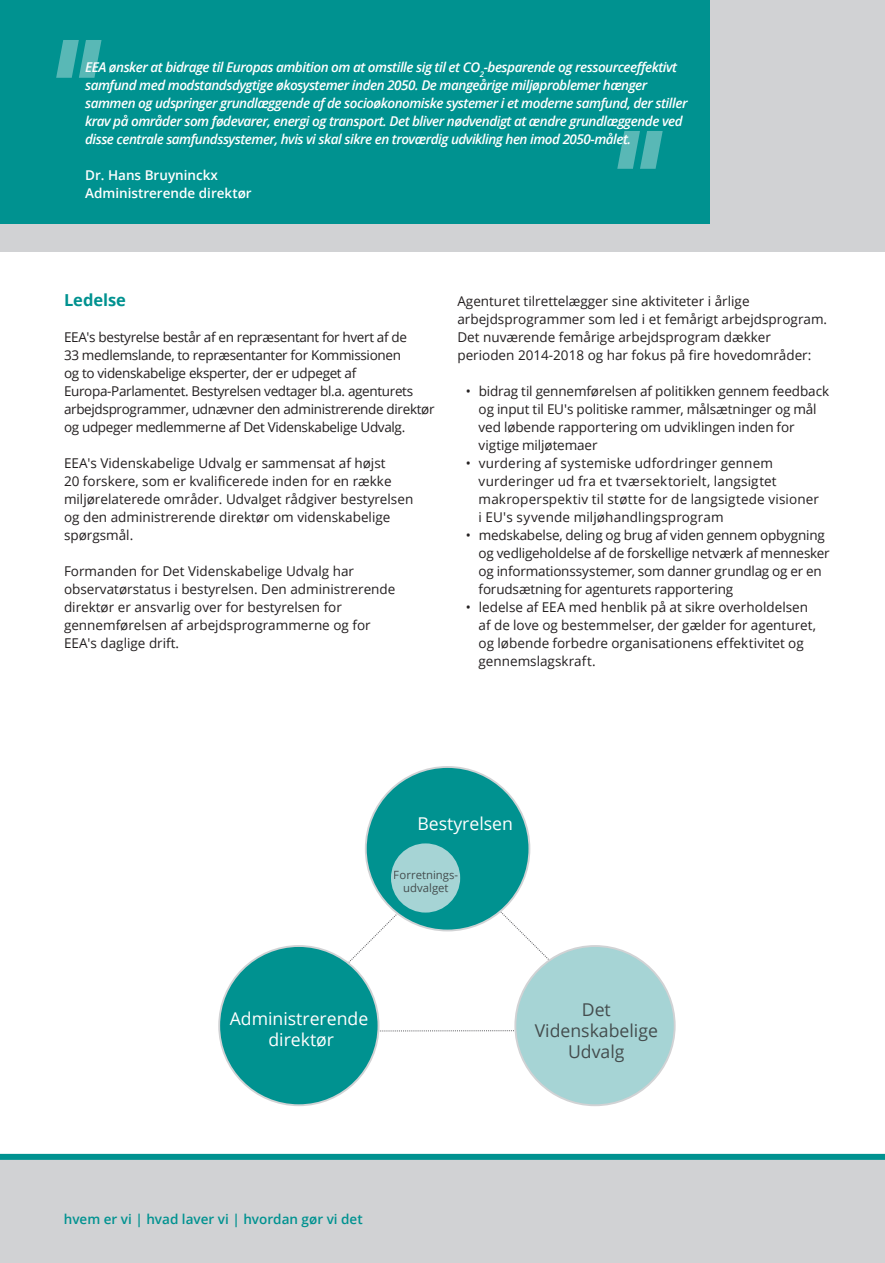
<style>
.page{position:relative;width:885px;height:1263px;background:#fff}
.page>*{position:absolute;margin:0;border:0;box-sizing:border-box;transform-origin:0 0}
.t1{font:17.7px/21.1px "Open Sans";color:#fff;text-align:center}
.t2{font:17.7px/21.1px "Open Sans";color:#231f20;text-align:center}
.Paragraph_Title{font:700 16.5px "Open Sans";letter-spacing:-.005em;color:#009290}
.Paragraph_SubTitle{font:13.5px/18px "Open Sans";color:#231f20}
.Box_text{font:italic 600 13.5px/18px "Open Sans";letter-spacing:-.035em;color:#fff}
.Paragraph_SubTitle-2{font:13.5px/18px "Open Sans";letter-spacing:-.025em;color:#231f20}
.Box_text-2{font:600 13.5px "Open Sans";color:#fff}
.Paragraph_SubTitle-3{font:600 13.5px "Open Sans";color:#009290}
.t3{font:11.4px/13.6px "Open Sans";color:#231f20;text-align:center}
</style>
<div class="page">
<div style="left:0;top:1157px;width:884px;height:106px;background:#d1d2d4"></div>
<div style="left:0;top:0;width:884px;height:252px;background:#d1d2d4"></div>
<div style="left:0;top:0;width:709px;height:224px;background:#009290"></div>
<div style="left:0;top:1154px;width:884px;height:6px;background:#009290"></div>
<svg style="left:379px;top:1030px;width:135px;height:1px"></svg>
<svg style="left:318px;top:884px;width:108px;height:112px"></svg>
<svg style="left:473px;top:885px;width:102px;height:110px"></svg>
<div style="left:366px;top:767px;width:163px;height:163px;background:#009290;border-radius:50%"></div>
<div style="left:219px;top:946px;width:159px;height:159px;background:#009290;border-radius:50%"></div>
<div style="left:515px;top:946px;width:159px;height:159px;background:#a6d4d5;border-radius:50%"></div>
<div style="left:391px;top:843px;width:69px;height:69px;background:#a6d4d5;border-radius:50%"></div>
<svg style="left:56px;top:40px;width:45px;height:38px"></svg>
<svg style="left:617px;top:131px;width:45px;height:38px"></svg>
<p class="Box_text" style="left:85px;top:58px;width:604px">EEA ønsker at bidrage til Europas ambition om at omstille sig til et CO<sub>2</sub>-besparende og ressourceeffektivt samfund med modstandsdygtige økosystemer inden 2050. De mangeårige miljøproblemer hænger sammen og udspringer grundlæggende af de socioøkonomiske systemer i et moderne samfund, der stiller krav på områder som fødevarer, energi og transport. Det bliver nødvendigt at ændre grundlæggende ved disse centrale samfundssystemer, hvis vi skal sikre en troværdig udvikling hen imod 2050-målet.</p>
<p class="Box_text-2" style="left:85px;top:166px;width:134px">Dr. Hans Bruyninckx</p>
<p class="Box_text-2" style="left:85px;top:184px;width:168px">Administrerende direktør</p>
<p class="Paragraph_Title" style="left:64px;top:288px;width:63px">Ledelse</p>
<p class="Paragraph_SubTitle-2" style="left:64px;top:328px;width:372px">EEA's bestyrelse består af en repræsentant for hvert af de<br>33 medlemslande, to repræsentanter for Kommissionen<br>og to videnskabelige eksperter, der er udpeget af Europa‑Parlamentet. Bestyrelsen vedtager bl.a. agenturets arbejdsprogrammer, udnævner den administrerende direktør og udpeger medlemmerne af Det Videnskabelige Udvalg.</p>
<p class="Paragraph_SubTitle" style="left:64px;top:454px;width:351px">EEA's Videnskabelige Udvalg er sammensat af højst<br>20 forskere, som er kvalificerede inden for en række miljørelaterede områder. Udvalget rådgiver bestyrelsen og den administrerende direktør om videnskabelige spørgsmål.</p>
<p class="Paragraph_SubTitle" style="left:64px;top:562px;width:333px">Formanden for Det Videnskabelige Udvalg har observatørstatus i bestyrelsen. Den administrerende direktør er ansvarlig over for bestyrelsen for gennemførelsen af arbejdsprogrammerne og for EEA's daglige drift.</p>
<p class="Paragraph_SubTitle" style="left:457px;top:292px;width:371px">Agenturet tilrettelægger sine aktiviteter i årlige arbejdsprogrammer som led i et femårigt arbejdsprogram.<br>Det nuværende femårige arbejdsprogram dækker perioden 2014-2018 og har fokus på fire hovedområder:</p>
<p class="Paragraph_SubTitle" style="left:478px;top:382px;width:352px;text-indent:-13px">• bidrag til gennemførelsen af politikken gennem feedback og input til EU's politiske rammer, målsætninger og mål ved løbende rapportering om udviklingen inden for vigtige miljøtemaer</p>
<p class="Paragraph_SubTitle" style="left:478px;top:454px;width:342px;text-indent:-13px">• vurdering af systemiske udfordringer gennem vurderinger ud fra et tværsektorielt, langsigtet makroperspektiv til støtte for de langsigtede visioner i EU's syvende miljøhandlingsprogram</p>
<p class="Paragraph_SubTitle" style="left:478px;top:526px;width:352px;text-indent:-13px">• medskabelse, deling og brug af viden gennem opbygning og vedligeholdelse af de forskellige netværk af mennesker og informationssystemer, som danner grundlag og er en forudsætning for agenturets rapportering</p>
<p class="Paragraph_SubTitle" style="left:478px;top:598px;width:339px;text-indent:-13px">• ledelse af EEA med henblik på at sikre overholdelsen af de love og bestemmelser, der gælder for agenturet, og løbende forbedre organisationens effektivitet og gennemslagskraft.</p>
<p class="t1" style="left:417px;top:812px;width:97px">Bestyrelsen</p>
<p class="t3" style="left:393px;top:867px;width:66px">Forretnings&shy;udvalget</p>
<p class="t1" style="left:230px;top:1007px;width:140px">Administrerende direktør</p>
<h1 class="t2" style="left:534px;top:998px;width:125px">Det<br>Videnskabelige<br>Udvalg</h1>
<p class="Paragraph_SubTitle-3" style="left:64px;top:1210px;width:300px">hvem er vi | hvad laver vi | hvordan gør vi det</p>
</div>
